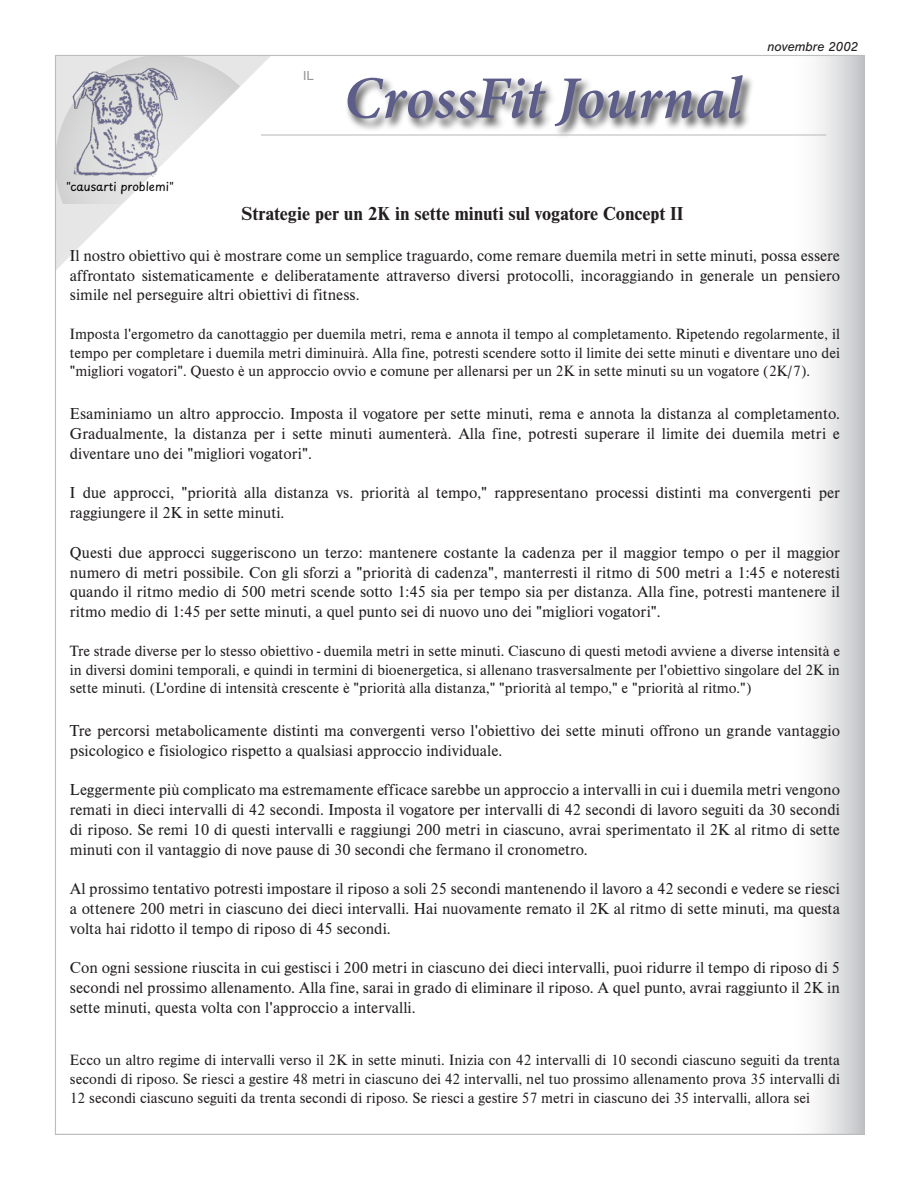
<style>
.page{position:relative;width:918px;height:1188px;background:#fff}
.page>*{position:absolute;margin:0;border:0;box-sizing:border-box;transform-origin:0 0}
.t1{font:italic 600 60px "Minion 3";color:#5d5d8a}
.t2{font:700 19.5px "Nimbus Rom D";color:#231f20}
.t3{font:16.5px/19.8px "Nimbus Rom D";color:#231f20;text-align:justify}
.t4{font:15.45px/18.6px "Nimbus Rom D";color:#231f20;text-align:justify}
.t5{font:italic 13.5px "Nimbus San";color:#231f20}
.t6{font:13.5px "Nimbus San";color:#959799}
.t7{font:11.7px "Playpen Sans";color:#000}
</style>
<div class="page">
<img style="left:57px;top:57px;width:183px;height:146px">
<img style="left:302px;top:55px;width:563px;height:112px">
<hr style="left:261px;top:134px;width:565px;height:2px;background:#bdbfc1">
<p class="t7" style="left:66px;top:177px;width:109px">"causarti problemi"</p>
<p class="t6" style="left:303px;top:68px;width:12px">IL</p>
<h1 class="t1" style="left:344px;top:56px;width:399px">CrossFit Journal</h1>
<p class="t5" style="left:768px;top:39px;width:92px">novembre 2002</p>
<p class="t2" style="left:242px;top:200px;width:443px">Strategie per un 2K in sette minuti sul vogatore Concept II</p>
<p class="t3" style="left:70px;top:245px;width:772px">Il nostro obiettivo qui è mostrare come un semplice traguardo, come remare duemila metri in sette minuti, possa essere affrontato sistematicamente e deliberatamente attraverso diversi protocolli, incoraggiando in generale un pensiero simile nel perseguire altri obiettivi di fitness.</p>
<p class="t4" style="left:70px;top:324px;width:772px">Imposta l'ergometro da canottaggio per duemila metri, rema e annota il tempo al completamento. Ripetendo regolarmente, il tempo per completare i duemila metri diminuirà. Alla fine, potresti scendere sotto il limite dei sette minuti e diventare uno dei "migliori vogatori". Questo è un approccio ovvio e comune per allenarsi per un 2K in sette minuti su un vogatore (2K/7).</p>
<p class="t3" style="left:70px;top:403px;width:772px">Esaminiamo un altro approccio. Imposta il vogatore per sette minuti, rema e annota la distanza al completamento.<br>Gradualmente, la distanza per i sette minuti aumenterà. Alla fine, potresti superare il limite dei duemila metri e diventare uno dei "migliori vogatori".</p>
<p class="t3" style="left:70px;top:482px;width:772px">I due approcci, "priorità alla distanza vs. priorità al tempo," rappresentano processi distinti ma convergenti per raggiungere il 2K in sette minuti.</p>
<p class="t3" style="left:70px;top:542px;width:772px">Questi due approcci suggeriscono un terzo: mantenere costante la cadenza per il maggior tempo o per il maggior numero di metri possibile. Con gli sforzi a "priorità di cadenza", manterresti il ritmo di 500 metri a 1:45 e noteresti quando il ritmo medio di 500 metri scende sotto 1:45 sia per tempo sia per distanza. Alla fine, potresti mantenere il ritmo medio di 1:45 per sette minuti, a quel punto sei di nuovo uno dei "migliori vogatori".</p>
<p class="t4" style="left:70px;top:641px;width:772px">Tre strade diverse per lo stesso obiettivo - duemila metri in sette minuti. Ciascuno di questi metodi avviene a diverse intensità e in diversi domini temporali, e quindi in termini di bioenergetica, si allenano trasversalmente per l'obiettivo singolare del 2K in sette minuti. (L'ordine di intensità crescente è "priorità alla distanza," "priorità al tempo," e "priorità al ritmo.")</p>
<p class="t3" style="left:70px;top:720px;width:772px">Tre percorsi metabolicamente distinti ma convergenti verso l'obiettivo dei sette minuti offrono un grande vantaggio psicologico e fisiologico rispetto a qualsiasi approccio individuale.</p>
<p class="t3" style="left:70px;top:779px;width:772px">Leggermente più complicato ma estremamente efficace sarebbe un approccio a intervalli in cui i duemila metri vengono remati in dieci intervalli di 42 secondi. Imposta il vogatore per intervalli di 42 secondi di lavoro seguiti da 30 secondi di riposo. Se remi 10 di questi intervalli e raggiungi 200 metri in ciascuno, avrai sperimentato il 2K al ritmo di sette minuti con il vantaggio di nove pause di 30 secondi che fermano il cronometro.</p>
<p class="t3" style="left:70px;top:878px;width:772px">Al prossimo tentativo potresti impostare il riposo a soli 25 secondi mantenendo il lavoro a 42 secondi e vedere se riesci a ottenere 200 metri in ciascuno dei dieci intervalli. Hai nuovamente remato il 2K al ritmo di sette minuti, ma questa volta hai ridotto il tempo di riposo di 45 secondi.</p>
<p class="t3" style="left:70px;top:958px;width:772px">Con ogni sessione riuscita in cui gestisci i 200 metri in ciascuno dei dieci intervalli, puoi ridurre il tempo di riposo di 5 secondi nel prossimo allenamento. Alla fine, sarai in grado di eliminare il riposo. A quel punto, avrai raggiunto il 2K in sette minuti, questa volta con l'approccio a intervalli.</p>
<p class="t4" style="left:70px;top:1051px;width:772px">Ecco un altro regime di intervalli verso il 2K in sette minuti. Inizia con 42 intervalli di 10 secondi ciascuno seguiti da trenta secondi di riposo. Se riesci a gestire 48 metri in ciascuno dei 42 intervalli, nel tuo prossimo allenamento prova 35 intervalli di 12 secondi ciascuno seguiti da trenta secondi di riposo. Se riesci a gestire 57 metri in ciascuno dei 35 intervalli, allora sei</p>
</div>
